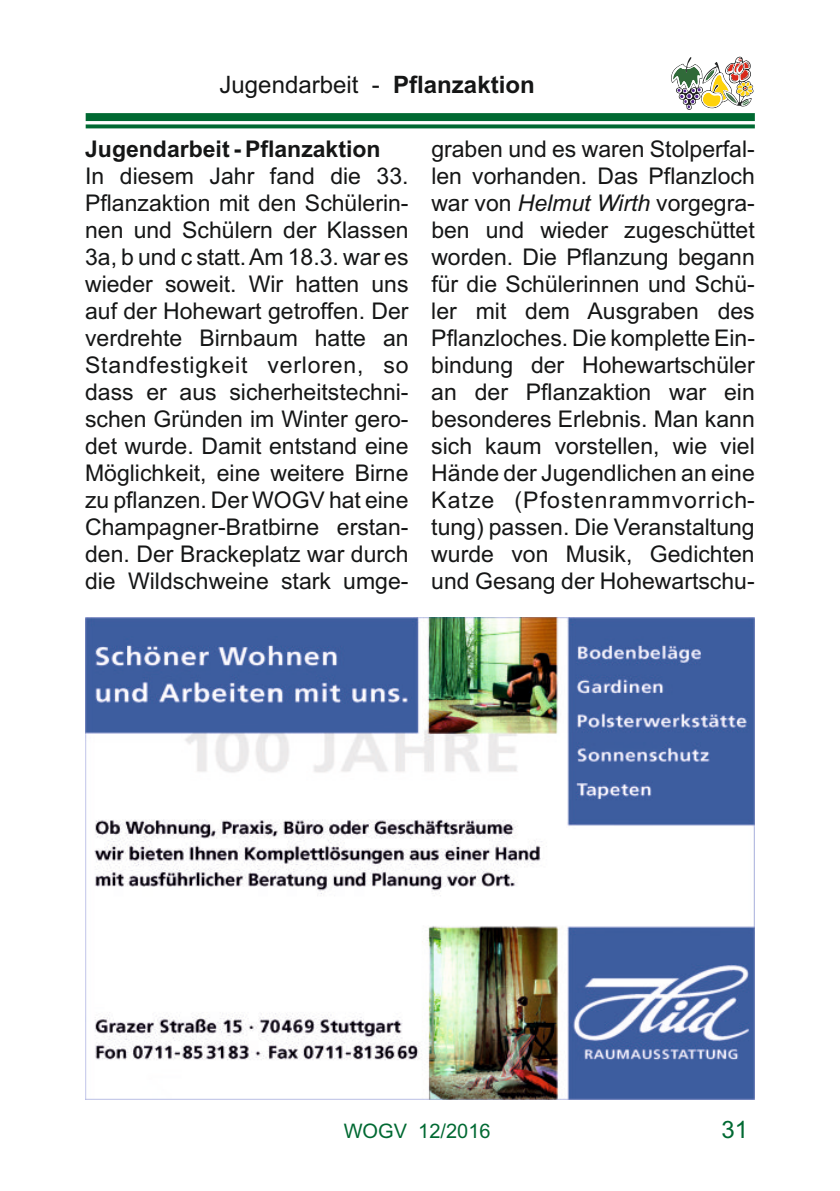
<style>
.page{position:relative;width:840px;height:1191px;background:#fff}
.page>*{position:absolute;margin:0;border:0;box-sizing:border-box;transform-origin:0 0}
.t1{font:24px "Arial";color:#151616}
.t2{font:24px "Arial";color:#006932}
.t3{font:23px/27px "Arial";color:#151616;text-align:justify}
.t4{font:700 23px "Arial";color:#151616}
.t5{font:20px "Arial";color:#006932}
.s1{font-weight:700}
.s2{font-style:italic}
</style>
<div class="page">
<img style="left:85px;top:617px;width:669px;height:482px">
<div style="left:86px;top:113px;width:668px;height:8px;background:#006932"></div>
<svg style="left:86px;top:124px;width:668px;height:4px;background:#1c7949"></svg>
<svg style="left:671px;top:56px;width:83px;height:54px"></svg>
<p class="t1" style="left:219px;top:75px;width:316px">Jugendarbeit - <span class="s1">Pflanzaktion</span></p>
<p class="t3" style="left:85px;top:138px;width:671px;text-indent:346px">graben und es waren Stolperfal-In diesem Jahr fand die 33. len vorhanden. Das Pflanzloch Pflanzaktion mit den Schülerin- war von <span class="s2">Helmut Wirth</span> vorgegra&shy;nen und Schülern der Klassen ben und wieder zugeschüttet 3a, b und c statt. Am 18.3. war es worden. Die Pflanzung begann wieder soweit. Wir hatten uns für die Schülerinnen und Schü&shy;auf der Hohewart getroffen. Der ler mit dem Ausgraben des verdrehte Birnbaum hatte an Pflanzloches. Die komplette Ein-Standfestigkeit verloren, so bindung der Hohewartschüler dass er aus sicherheitstechni- an der Pflanzaktion war ein schen Gründen im Winter gero- besonderes Erlebnis. Man kann det wurde. Damit entstand eine sich kaum vorstellen, wie viel Möglichkeit, eine weitere Birne Hände der Jugendlichen an eine zu pflanzen. Der WOGV hat eine Katze (Pfostenrammvorrich-Champagner-Bratbirne erstan- tung) passen. Die Veranstaltung den. Der Brackeplatz war durch wurde von Musik, Gedichten die Wildschweine stark umge- und Gesang der Hohewartschu-</p>
<p class="t4" style="left:85px;top:140px;width:297px">Jugendarbeit - Pflanzaktion</p>
<p class="t5" style="left:343px;top:1123px;width:148px">WOGV 12/2016</p>
<p class="t2" style="left:721px;top:1120px;width:28px">31</p>
</div>
